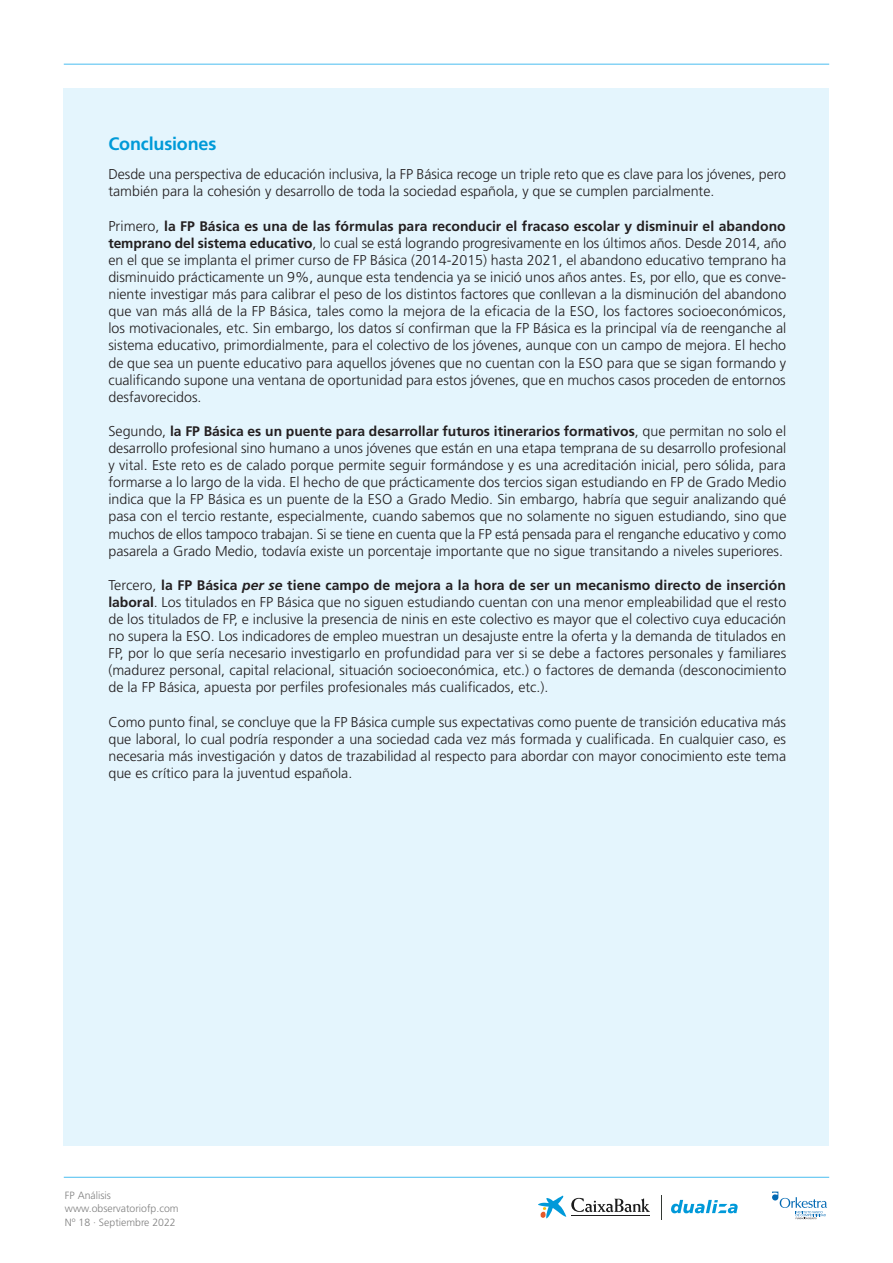
<style>
.page{position:relative;width:893px;height:1263px;background:#fff}
.page>*{position:absolute;margin:0;border:0;box-sizing:border-box;transform-origin:0 0}
.Apartado_1{font:700 18px "Frutiger LT Std";letter-spacing:-.01em;color:#009ad8}
.Cuerpo_de_texto_1{font:300 14.25px/17.1px "Frutiger LT Std";color:#231f20;text-align:justify}
.Cuerpo_de_texto_1-2{font:700 13.8px "Frutiger LT Std";letter-spacing:.005em;color:#231f20}
.t1{font:300 10.5px/12.6px "Frutiger LT Std";color:#808080}
.s1{font-weight:300;font-size:14.25px}
.s2{font-weight:700;font-size:13.8px}
.s3{font-style:italic}
</style>
<div class="page">
<hr style="left:64px;top:1177px;width:765px;height:1px;background:#4abdf0">
<svg style="left:772px;top:1191px;width:55px;height:28px"></svg>
<svg style="left:538px;top:1196px;width:112px;height:22px"></svg>
<hr style="left:572px;top:1215px;width:78px;height:1px;background:#1c1c1c">
<svg style="left:661px;top:1196px;width:1px;height:24px"></svg>
<svg style="left:671px;top:1200px;width:67px;height:13px"></svg>
<hr style="left:64px;top:64px;width:765px;height:1px;background:#4abdf0">
<div style="left:64px;top:88px;width:765px;height:1058px;background:#e4f5fd"></div>
<p class="Apartado_1" style="left:108px;top:133px;width:109px">Conclusiones</p>
<p class="Cuerpo_de_texto_1" style="left:108px;top:166px;width:679px">Desde una perspectiva de educación inclusiva, la FP Básica recoge un triple reto que es clave para los jóvenes, pero también para la cohesión y desarrollo de toda la sociedad española, y que se cumplen parcialmente.</p>
<p class="Cuerpo_de_texto_1-2" style="left:108px;top:218px;width:679px"><span class="s1">Primero,</span> la FP Básica es una de las fórmulas para reconducir el fracaso escolar y disminuir el abandono</p>
<p class="Cuerpo_de_texto_1" style="left:108px;top:234px;width:680px"><span class="s2">temprano del sistema educativo</span>, lo cual se está logrando progresivamente en los últimos años. Desde 2014, año en el que se implanta el primer curso de FP Básica (2014-2015) hasta 2021, el abandono educativo temprano ha disminuido prácticamente un 9%, aunque esta tendencia ya se inició unos años antes. Es, por ello, que es conve&shy;niente investigar más para calibrar el peso de los distintos factores que conllevan a la disminución del abandono que van más allá de la FP Básica, tales como la mejora de la eficacia de la ESO, los factores socioeconómicos, los motivacionales, etc. Sin embargo, los datos sí confirman que la FP Básica es la principal vía de reenganche al sistema educativo, primordialmente, para el colectivo de los jóvenes, aunque con un campo de mejora. El hecho de que sea un puente educativo para aquellos jóvenes que no cuentan con la ESO para que se sigan formando y cualificando supone una ventana de oportunidad para estos jóvenes, que en muchos casos proceden de entornos desfavorecidos.</p>
<p class="Cuerpo_de_texto_1-2" style="left:108px;top:423px;width:679px"><span class="s1">Segundo,</span> la FP Básica es un puente para desarrollar futuros itinerarios formativos<span class="s1">, que permitan no solo el</span></p>
<p class="Cuerpo_de_texto_1" style="left:108px;top:440px;width:680px">desarrollo profesional sino humano a unos jóvenes que están en una etapa temprana de su desarrollo profesional y vital. Este reto es de calado porque permite seguir formándose y es una acreditación inicial, pero sólida, para formarse a lo largo de la vida. El hecho de que prácticamente dos tercios sigan estudiando en FP de Grado Medio indica que la FP Básica es un puente de la ESO a Grado Medio. Sin embargo, habría que seguir analizando qué pasa con el tercio restante, especialmente, cuando sabemos que no solamente no siguen estudiando, sino que muchos de ellos tampoco trabajan. Si se tiene en cuenta que la FP está pensada para el renganche educativo y como pasarela a Grado Medio, todavía existe un porcentaje importante que no sigue transitando a niveles superiores.</p>
<p class="Cuerpo_de_texto_1-2" style="left:108px;top:577px;width:679px"><span class="s1">Tercero,</span> la FP Básica <span class="s3">per se</span> tiene campo de mejora a la hora de ser un mecanismo directo de inserción</p>
<p class="Cuerpo_de_texto_1" style="left:108px;top:594px;width:679px"><span class="s2">laboral</span>. Los titulados en FP Básica que no siguen estudiando cuentan con una menor empleabilidad que el resto de los titulados de FP, e inclusive la presencia de ninis en este colectivo es mayor que el colectivo cuya educación no supera la ESO. Los indicadores de empleo muestran un desajuste entre la oferta y la demanda de titulados en FP, por lo que sería necesario investigarlo en profundidad para ver si se debe a factores personales y familiares (madurez personal, capital relacional, situación socioeconómica, etc.) o factores de demanda (desconocimiento de la FP Básica, apuesta por perfiles profesionales más cualificados, etc.).</p>
<p class="Cuerpo_de_texto_1" style="left:108px;top:713px;width:679px">Como punto final, se concluye que la FP Básica cumple sus expectativas como puente de transición educativa más que laboral, lo cual podría responder a una sociedad cada vez más formada y cualificada. En cualquier caso, es necesaria más investigación y datos de trazabilidad al respecto para abordar con mayor conocimiento este tema que es crítico para la juventud española.</p>
<p class="t1" style="left:65px;top:1190px;width:115px">FP Análisis www.observatoriofp.com</p>
<p class="t1" style="left:65px;top:1216px;width:112px">Nº 18 · Septiembre 2022</p>
</div>
